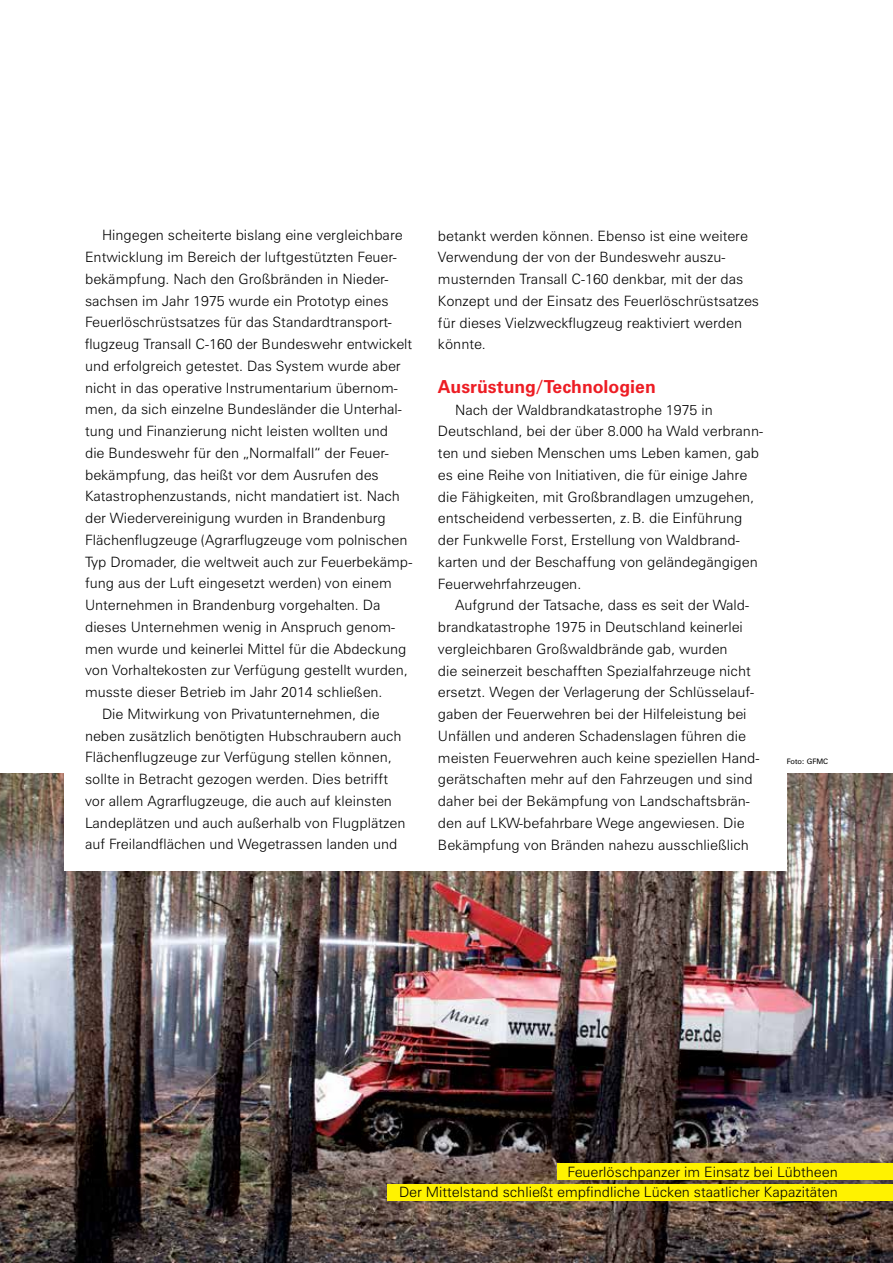
<style>
.page{position:relative;width:893px;height:1263px;background:#fff}
.page>*{position:absolute;margin:0;border:0;box-sizing:border-box;transform-origin:0 0}
.t1{font:700 18px "Zurich BT";color:#ed1d24}
.t2{font:300 14.25px/21.8px "Zurich BT";color:#000}
.t3{font:7.5px "Zurich BT";color:#000}
</style>
<div class="page">
<img style="left:0;top:774px;width:893px;height:489px">
<div style="left:64px;top:676px;width:723px;height:195px;background:#fff"></div>
<div style="left:558px;top:1164px;width:335px;height:16px;background:#fff200"></div>
<div style="left:388px;top:1184px;width:505px;height:16px;background:#fff200"></div>
<p class="t2" style="left:102px;top:224px;width:302px">Hingegen scheiterte bislang eine vergleichbare</p>
<p class="t2" style="left:85px;top:246px;width:313px">Entwicklung im Bereich der luftgestützten Feuer-</p>
<p class="t2" style="left:85px;top:268px;width:305px">bekämpfung. Nach den Großbränden in Nieder-</p>
<p class="t2" style="left:85px;top:290px;width:305px">sachsen im Jahr 1975 wurde ein Prototyp eines</p>
<p class="t2" style="left:85px;top:311px;width:308px">Feuerlöschrüstsatzes für das Standardtransport-</p>
<p class="t2" style="left:85px;top:333px;width:329px">flugzeug Transall C-160 der Bundeswehr entwickelt</p>
<p class="t2" style="left:85px;top:355px;width:317px">und erfolgreich getestet. Das System wurde aber</p>
<p class="t2" style="left:85px;top:377px;width:314px">nicht in das operative Instrumentarium übernom-</p>
<p class="t2" style="left:85px;top:398px;width:318px">men, da sich einzelne Bundesländer die Unterhal-</p>
<p class="t2" style="left:85px;top:420px;width:305px">tung und Finanzierung nicht leisten wollten und</p>
<p class="t2" style="left:85px;top:442px;width:305px">die Bundeswehr für den „Normalfall“ der Feuer-</p>
<p class="t2" style="left:85px;top:464px;width:295px">bekämpfung, das heißt vor dem Ausrufen des</p>
<p class="t2" style="left:85px;top:485px;width:316px">Katastrophenzustands, nicht mandatiert ist. Nach</p>
<p class="t2" style="left:85px;top:507px;width:302px">der Wiedervereinigung wurden in Brandenburg</p>
<p class="t2" style="left:85px;top:529px;width:324px">Flächenflugzeuge (Agrarflugzeuge vom polnischen</p>
<p class="t2" style="left:85px;top:551px;width:329px">Typ Dromader, die weltweit auch zur Feuerbekämp-</p>
<p class="t2" style="left:85px;top:572px;width:308px">fung aus der Luft eingesetzt werden) von einem</p>
<p class="t2" style="left:85px;top:594px;width:297px">Unternehmen in Brandenburg vorgehalten. Da</p>
<p class="t2" style="left:85px;top:616px;width:312px">dieses Unternehmen wenig in Anspruch genom-</p>
<p class="t2" style="left:85px;top:638px;width:323px">men wurde und keinerlei Mittel für die Abdeckung</p>
<p class="t2" style="left:85px;top:659px;width:324px">von Vorhaltekosten zur Verfügung gestellt wurden,</p>
<p class="t2" style="left:85px;top:681px;width:299px">musste dieser Betrieb im Jahr 2014 schließen.</p>
<p class="t2" style="left:102px;top:703px;width:279px">Die Mitwirkung von Privatunternehmen, die</p>
<p class="t2" style="left:85px;top:724px;width:318px">neben zusätzlich benötigten Hubschraubern auch</p>
<p class="t2" style="left:85px;top:746px;width:308px">Flächenflugzeuge zur Verfügung stellen können,</p>
<p class="t2" style="left:85px;top:768px;width:305px">sollte in Betracht gezogen werden. Dies betrifft</p>
<p class="t2" style="left:85px;top:790px;width:308px">vor allem Agrarflugzeuge, die auch auf kleinsten</p>
<p class="t2" style="left:85px;top:811px;width:322px">Landeplätzen und auch außerhalb von Flugplätzen</p>
<p class="t2" style="left:85px;top:833px;width:314px">auf Freilandflächen und Wegetrassen landen und</p>
<p class="t2" style="left:438px;top:224px;width:323px">betankt werden können. Ebenso ist eine weitere Verwendung der von der Bundeswehr auszu&shy;musternden Transall C-160 denkbar, mit der das Konzept und der Einsatz des Feuerlöschrüstsatzes für dieses Vielzweckflugzeug reaktiviert werden könnte.</p>
<p class="t1" style="left:438px;top:375px;width:219px">Ausrüstung/Technologien</p>
<p class="t2" style="left:438px;top:398px;width:326px;text-indent:17px">Nach der Waldbrandkatastrophe 1975 in Deutschland, bei der über 8.000 ha Wald verbrann&shy;ten und sieben Menschen ums Leben kamen, gab es eine Reihe von Initiativen, die für einige Jahre die Fähigkeiten, mit Großbrandlagen umzugehen, entscheidend verbesserten, z.B. die Einführung der Funkwelle Forst, Erstellung von Waldbrand&shy;karten und der Beschaffung von geländegängigen Feuerwehrfahrzeugen.</p>
<p class="t2" style="left:438px;top:594px;width:323px;text-indent:17px">Aufgrund der Tatsache, dass es seit der Wald&shy;brandkatastrophe 1975 in Deutschland keinerlei vergleichbaren Großwaldbrände gab, wurden<br>die seinerzeit beschafften Spezialfahrzeuge nicht ersetzt. Wegen der Verlagerung der Schlüsselauf&shy;gaben der Feuerwehren bei der Hilfeleistung bei Unfällen und anderen Schadenslagen führen die meisten Feuerwehren auch keine speziellen Hand&shy;gerätschaften mehr auf den Fahrzeugen und sind daher bei der Bekämpfung von Landschaftsbrän&shy;den auf LKW-befahrbare Wege angewiesen. Die Bekämpfung von Bränden nahezu ausschließlich</p>
<p class="t3" style="left:787px;top:757px;width:43px">Foto: GFMC</p>
<p class="t2" style="left:399px;top:1162px;width:440px;line-height:19.5px;text-align:right">Feuerlöschpanzer im Einsatz bei Lübtheen<br>Der Mittelstand schließt empfindliche Lücken staatlicher Kapazitäten</p>
</div>
